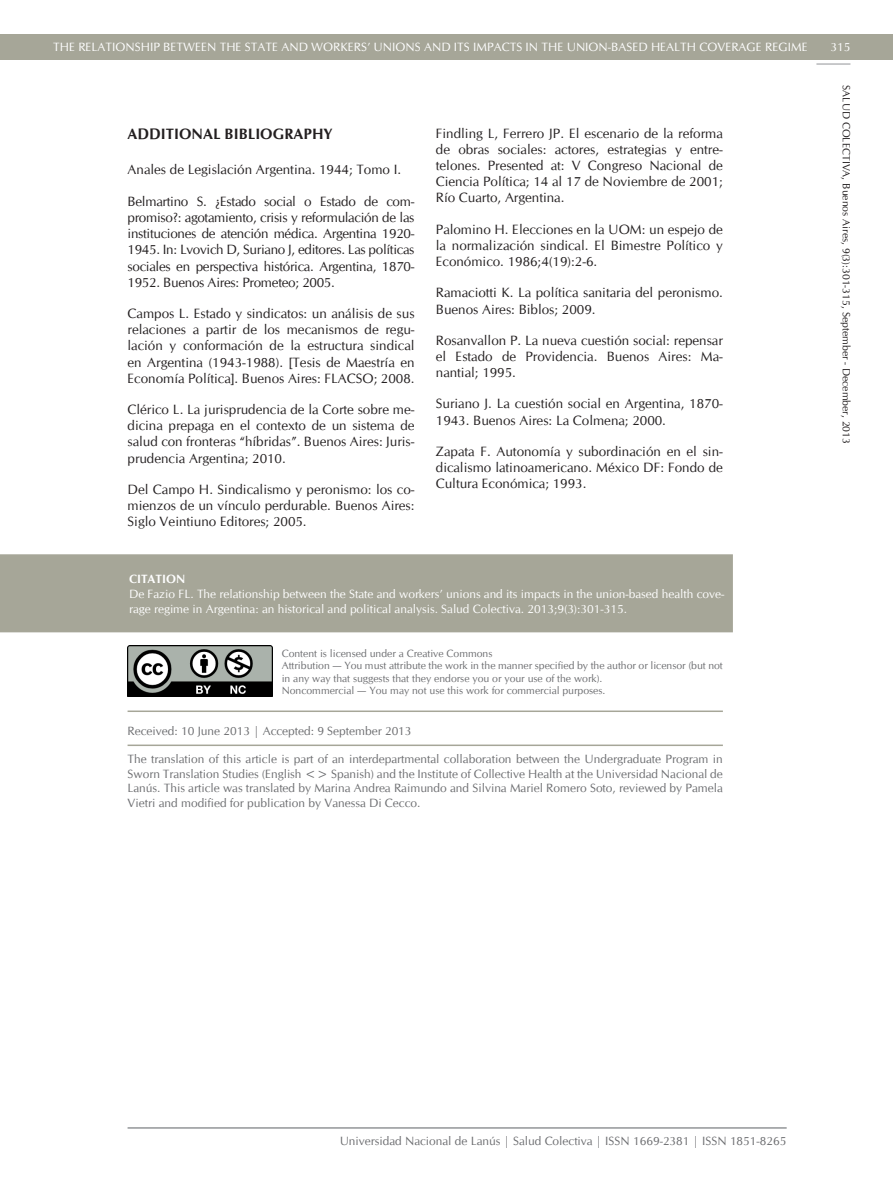
<style>
.page{position:relative;width:893px;height:1191px;background:#fff}
.page>*{position:absolute;margin:0;border:0;box-sizing:border-box;transform-origin:0 0}
.referencias-titulo{font:700 15px "CG Omega";color:#231f20}
.referencias{font:13.5px/16.2px "CG Omega";color:#231f20;text-align:justify}
.referencias_rota{font:13.5px/16.2px "CG Omega";color:#231f20}
.recibido-aprobado{font:12px/14.4px "CG Omega";color:#6c6d70;text-align:justify}
.forma-de-citar-cita{font:12px/15px "CG Omega";color:#fff}
.forma-de-citar-titul{font:700 12px "CG Omega";color:#fff}
.t1{font:10.5px/12.6px "CG Omega";color:#6c6d70}
.t2{font:10.5px "CG Omega";color:#231f20}
</style>
<div class="page">
<div style="left:0;top:34px;width:893px;height:26px;background:#a6a698"></div>
<hr style="left:816px;top:64px;width:34px;height:1px;background:#939598">
<hr style="left:128px;top:1127px;width:659px;height:1px;background:#939598">
<img style="left:128px;top:645px;width:145px;height:51px">
<hr style="left:128px;top:710px;width:595px;height:2px;background:#a6a698">
<div style="left:1px;top:555px;width:731px;height:76px;background:#a6a698"></div>
<div style="left:0;top:554px;width:733px;height:78px;border:2px solid #a6a698"></div>
<hr style="left:128px;top:744px;width:595px;height:2px;background:#a6a698">
<p class="forma-de-citar-cita" style="left:53px;top:40px;width:756px">THE RELATIONSHIP BETWEEN THE STATE AND WORKERS’ UNIONS AND ITS IMPACTS IN THE UNION-BASED HEALTH COVERAGE REGIME</p>
<p class="forma-de-citar-cita" style="left:830px;top:40px;width:21px">315</p>
<p class="t2" style="left:852px;top:85px;width:360px;rotate:90deg">SALUD COLECTIVA, Buenos Aires, 9(3):301-315, September - December, 2013</p>
<p class="referencias" style="left:436px;top:125px;width:289px">Findling L, Ferrero JP. El escenario de la reforma de obras sociales: actores, estrategias y entre&shy;telones. Presented at: V Congreso Nacional de Ciencia Política; 14 al 17 de Noviembre de 2001; Río Cuarto, Argentina.</p>
<p class="referencias" style="left:436px;top:221px;width:288px">Palomino H. Elecciones en la UOM: un espejo de la normalización sindical. El Bimestre Político y Económico. 1986;4(19):2-6.</p>
<p class="referencias_rota" style="left:436px;top:285px;width:288px">Ramaciotti K. La política sanitaria del peronismo.<br>Buenos Aires: Biblos; 2009.</p>
<p class="referencias" style="left:436px;top:332px;width:289px">Rosanvallon P. La nueva cuestión social: repensar el Estado de Providencia. Buenos Aires: Ma&shy;nantial; 1995.</p>
<p class="referencias" style="left:436px;top:396px;width:288px">Suriano J. La cuestión social en Argentina, 1870-<br>1943. Buenos Aires: La Colmena; 2000.</p>
<p class="referencias" style="left:436px;top:443px;width:289px">Zapata F. Autonomía y subordinación en el sin&shy;dicalismo latinoamericano. México DF: Fondo de Cultura Económica; 1993.</p>
<p class="referencias-titulo" style="left:128px;top:124px;width:207px">ADDITIONAL BIBLIOGRAPHY</p>
<p class="referencias" style="left:128px;top:162px;width:275px">Anales de Legislación Argentina. 1944; Tomo I.</p>
<p class="referencias" style="left:128px;top:193px;width:289px">Belmartino S. ¿Estado social o Estado de com&shy;promiso?: agotamiento, crisis y reformulación de las instituciones de atención médica. Argentina 1920- 1945. In: Lvovich D, Suriano J, editores. Las políticas sociales en perspectiva histórica. Argentina, 1870- 1952. Buenos Aires: Prometeo; 2005.</p>
<p class="referencias" style="left:128px;top:305px;width:289px">Campos L. Estado y sindicatos: un análisis de sus relaciones a partir de los mecanismos de regu&shy;lación y conformación de la estructura sindical en Argentina (1943-1988). [Tesis de Maestría en Economía Política]. Buenos Aires: FLACSO; 2008.</p>
<p class="referencias" style="left:128px;top:401px;width:289px">Clérico L. La jurisprudencia de la Corte sobre me&shy;dicina prepaga en el contexto de un sistema de salud con fronteras “híbridas”. Buenos Aires: Juris&shy;prudencia Argentina; 2010.</p>
<p class="referencias" style="left:128px;top:481px;width:289px">Del Campo H. Sindicalismo y peronismo: los co&shy;mienzos de un vínculo perdurable. Buenos Aires:<br>Siglo Veintiuno Editores; 2005.</p>
<p class="forma-de-citar-titul" style="left:129px;top:571px;width:58px">CITATION</p>
<p class="forma-de-citar-cita" style="left:129px;top:587px;width:597px">De Fazio FL. The relationship between the State and workers’ unions and its impacts in the union-based health cove&shy;rage regime in Argentina: an historical and political analysis. Salud Colectiva. 2013;9(3):301-315.</p>
<p class="t1" style="left:282px;top:647px;width:212px">Content is licensed under a Creative Commons</p>
<p class="t1" style="left:282px;top:659px;width:443px">Attribution — You must attribute the work in the manner specified by the author or licensor (but not in any way that suggests that they endorse you or your use of the work).</p>
<p class="t1" style="left:282px;top:684px;width:325px">Noncommercial — You may not use this work for commercial purposes.</p>
<p class="recibido-aprobado" style="left:128px;top:724px;width:285px">Received: 10 June 2013 | Accepted: 9 September 2013</p>
<p class="recibido-aprobado" style="left:128px;top:752px;width:597px">The translation of this article is part of an interdepartmental collaboration between the Undergraduate Program in Sworn Translation Studies (English &lt;&gt; Spanish) and the Institute of Collective Health at the Universidad Nacional de Lanús. This article was translated by Marina Andrea Raimundo and Silvina Mariel Romero Soto, reviewed by Pamela Vietri and modified for publication by Vanessa Di Cecco.</p>
<p class="recibido-aprobado" style="left:340px;top:1133px;width:448px">Universidad Nacional de Lanús | Salud Colectiva | ISSN 1669-2381 | ISSN 1851-8265</p>
</div>
